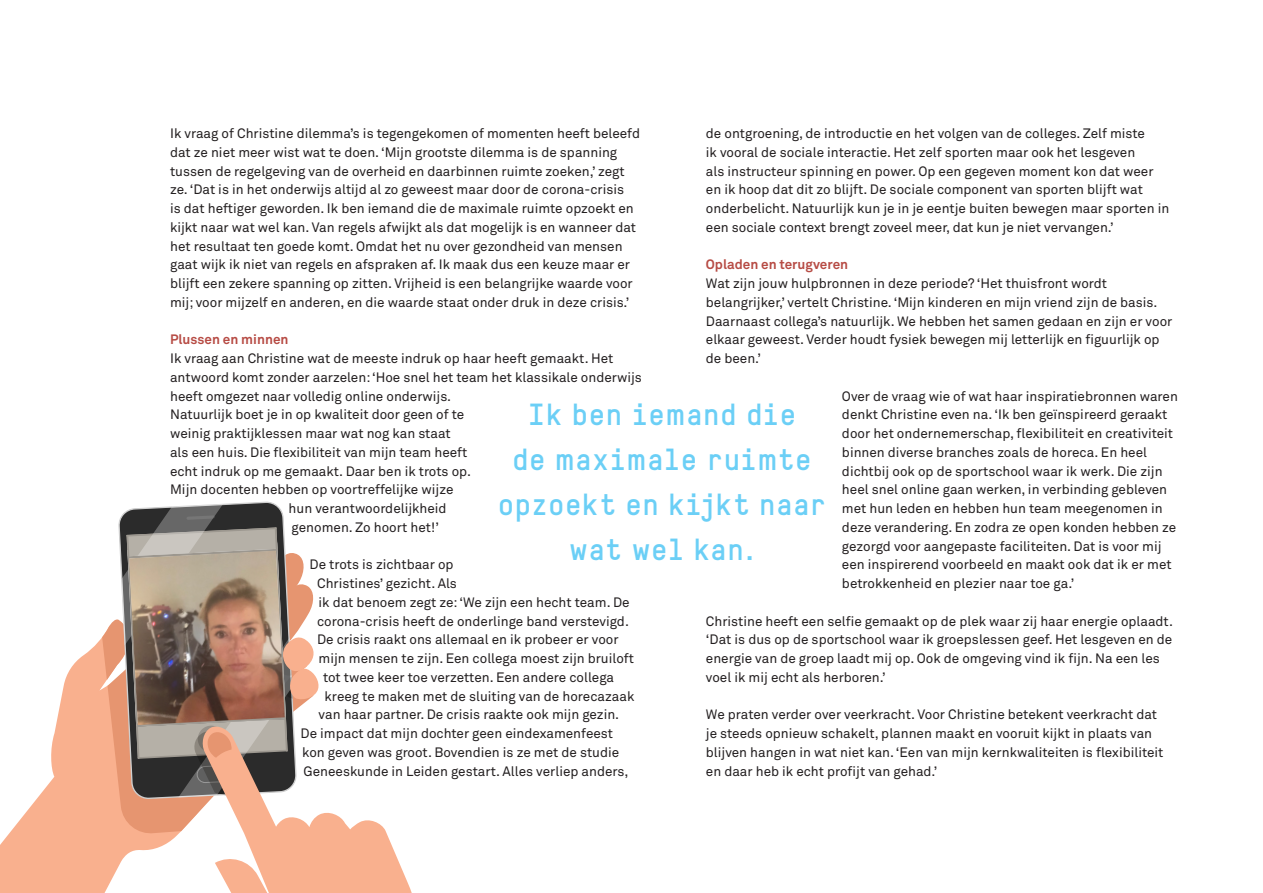
<style>
.page{position:relative;width:1263px;height:893px;background:#fff}
.page>*{position:absolute;margin:0;border:0;box-sizing:border-box;transform-origin:0 0}
.kop_TStar{font:700 30px/45px "TSTARTW";letter-spacing:.02em;color:#6bcff6;text-align:center}
.brood{font:13.5px/18.8px "Akkurat Std";color:#231f20}
.tussenkop_rood_Akkur{font:700 13.5px "Akkurat Std";color:#b74c45}
.t1{font:10.65px "Myriad Pro";color:#000}
</style>
<div class="page">
<svg style="left:0;top:637px;width:102px;height:256px;fill:#f9b08e"></svg>
<svg style="left:102px;top:504px;width:310px;height:389px"></svg>
<img style="left:129px;top:551px;width:156px;height:174px">
<p class="brood" style="left:170px;top:124px;width:471px">Ik vraag of Christine dilemma’s is tegengekomen of momenten heeft beleefd dat ze niet meer wist wat te doen. ‘Mijn grootste dilemma is de spanning tussen de regelgeving van de overheid en daarbinnen ruimte zoeken,’ zegt ze. ‘Dat is in het onderwijs altijd al zo geweest maar door de corona-crisis<br>is dat heftiger geworden. Ik ben iemand die de maximale ruimte opzoekt en kijkt naar wat wel kan. Van regels afwijkt als dat mogelijk is en wanneer dat het resultaat ten goede komt. Omdat het nu over gezondheid van mensen gaat wijk ik niet van regels en afspraken af. Ik maak dus een keuze maar er blijft een zekere spanning op zitten. Vrijheid is een belangrijke waarde voor mij; voor mijzelf en anderen, en die waarde staat onder druk in deze crisis.’</p>
<p class="tussenkop_rood_Akkur" style="left:170px;top:331px;width:120px">Plussen en minnen</p>
<p class="brood" style="left:170px;top:349px;width:445px">Ik vraag aan Christine wat de meeste indruk op haar heeft gemaakt. Het</p>
<p class="brood" style="left:170px;top:368px;width:473px">antwoord komt zonder aarzelen: ‘Hoe snel het team het klassikale onderwijs</p>
<p class="brood" style="left:170px;top:387px;width:283px">heeft omgezet naar volledig online onderwijs.</p>
<p class="brood" style="left:170px;top:405px;width:296px">Natuurlijk boet je in op kwaliteit door geen of te</p>
<p class="brood" style="left:170px;top:424px;width:282px">weinig praktijklessen maar wat nog kan staat</p>
<p class="brood" style="left:170px;top:443px;width:299px">als een huis. Die flexibiliteit van mijn team heeft</p>
<p class="brood" style="left:170px;top:462px;width:302px">echt indruk op me gemaakt. Daar ben ik trots op.</p>
<p class="brood" style="left:170px;top:480px;width:285px">Mijn docenten hebben op voortreffelijke wijze</p>
<p class="brood" style="left:289px;top:499px;width:160px">hun verantwoordelijkheid</p>
<p class="brood" style="left:292px;top:518px;width:149px">genomen. Zo hoort het!’</p>
<p class="brood" style="left:310px;top:555px;width:146px">De trots is zichtbaar op</p>
<p class="brood" style="left:317px;top:574px;width:141px">Christines’ gezicht. Als</p>
<p class="brood" style="left:319px;top:593px;width:313px">ik dat benoem zegt ze: ‘We zijn een hecht team. De</p>
<p class="brood" style="left:317px;top:612px;width:313px">corona-crisis heeft de onderlinge band verstevigd.</p>
<p class="brood" style="left:317px;top:630px;width:303px">De crisis raakt ons allemaal en ik probeer er voor</p>
<p class="brood" style="left:319px;top:649px;width:317px">mijn mensen te zijn. Een collega moest zijn bruiloft</p>
<p class="brood" style="left:323px;top:668px;width:293px">tot twee keer toe verzetten. Een andere collega</p>
<p class="brood" style="left:325px;top:687px;width:311px">kreeg te maken met de sluiting van de horecazaak</p>
<p class="brood" style="left:319px;top:705px;width:302px">van haar partner. De crisis raakte ook mijn gezin.</p>
<p class="brood" style="left:301px;top:724px;width:314px">De impact dat mijn dochter geen eindexamenfeest</p>
<p class="brood" style="left:302px;top:743px;width:319px">kon geven was groot. Bovendien is ze met de studie</p>
<p class="brood" style="left:304px;top:762px;width:326px">Geneeskunde in Leiden gestart. Alles verliep anders,</p>
<p class="brood" style="left:706px;top:124px;width:465px">de ontgroening, de introductie en het volgen van de colleges. Zelf miste<br>ik vooral de sociale interactie. Het zelf sporten maar ook het lesgeven<br>als instructeur spinning en power. Op een gegeven moment kon dat weer en ik hoop dat dit zo blijft. De sociale component van sporten blijft wat onderbelicht. Natuurlijk kun je in je eentje buiten bewegen maar sporten in een sociale context brengt zoveel meer, dat kun je niet vervangen.’</p>
<p class="tussenkop_rood_Akkur" style="left:706px;top:256px;width:144px">Opladen en terugveren</p>
<p class="brood" style="left:706px;top:274px;width:468px">Wat zijn jouw hulpbronnen in deze periode? ‘Het thuisfront wordt belangrijker,’ vertelt Christine. ‘Mijn kinderen en mijn vriend zijn de basis.<br>Daarnaast collega’s natuurlijk. We hebben het samen gedaan en zijn er voor elkaar geweest. Verder houdt fysiek bewegen mij letterlijk en figuurlijk op de been.’</p>
<p class="brood" style="left:842px;top:387px;width:337px">Over de vraag wie of wat haar inspiratiebronnen waren denkt Christine even na. ‘Ik ben geïnspireerd geraakt door het ondernemerschap, flexibiliteit en creativiteit binnen diverse branches zoals de horeca. En heel dichtbij ook op de sportschool waar ik werk. Die zijn heel snel online gaan werken, in verbinding gebleven met hun leden en hebben hun team meegenomen in deze verandering. En zodra ze open konden hebben ze gezorgd voor aangepaste faciliteiten. Dat is voor mij een inspirerend voorbeeld en maakt ook dat ik er met betrokkenheid en plezier naar toe ga.’</p>
<p class="brood" style="left:706px;top:612px;width:469px">Christine heeft een selfie gemaakt op de plek waar zij haar energie oplaadt. ‘Dat is dus op de sportschool waar ik groepslessen geef. Het lesgeven en de energie van de groep laadt mij op. Ook de omgeving vind ik fijn. Na een les voel ik mij echt als herboren.’</p>
<p class="brood" style="left:706px;top:705px;width:459px">We praten verder over veerkracht. Voor Christine betekent veerkracht dat je steeds opnieuw schakelt, plannen maakt en vooruit kijkt in plaats van blijven hangen in wat niet kan. ‘Een van mijn kernkwaliteiten is flexibiliteit en daar heb ik echt profijt van gehad.’</p>
<p class="kop_TStar" style="left:498px;top:391px;width:330px">Ik ben iemand die<br>de maximale ruimte opzoekt en kijkt naar wat wel kan.</p>
<p class="t1" style="left:245px;top:449px;width:111px">formaat foto verhouding</p>
</div>
